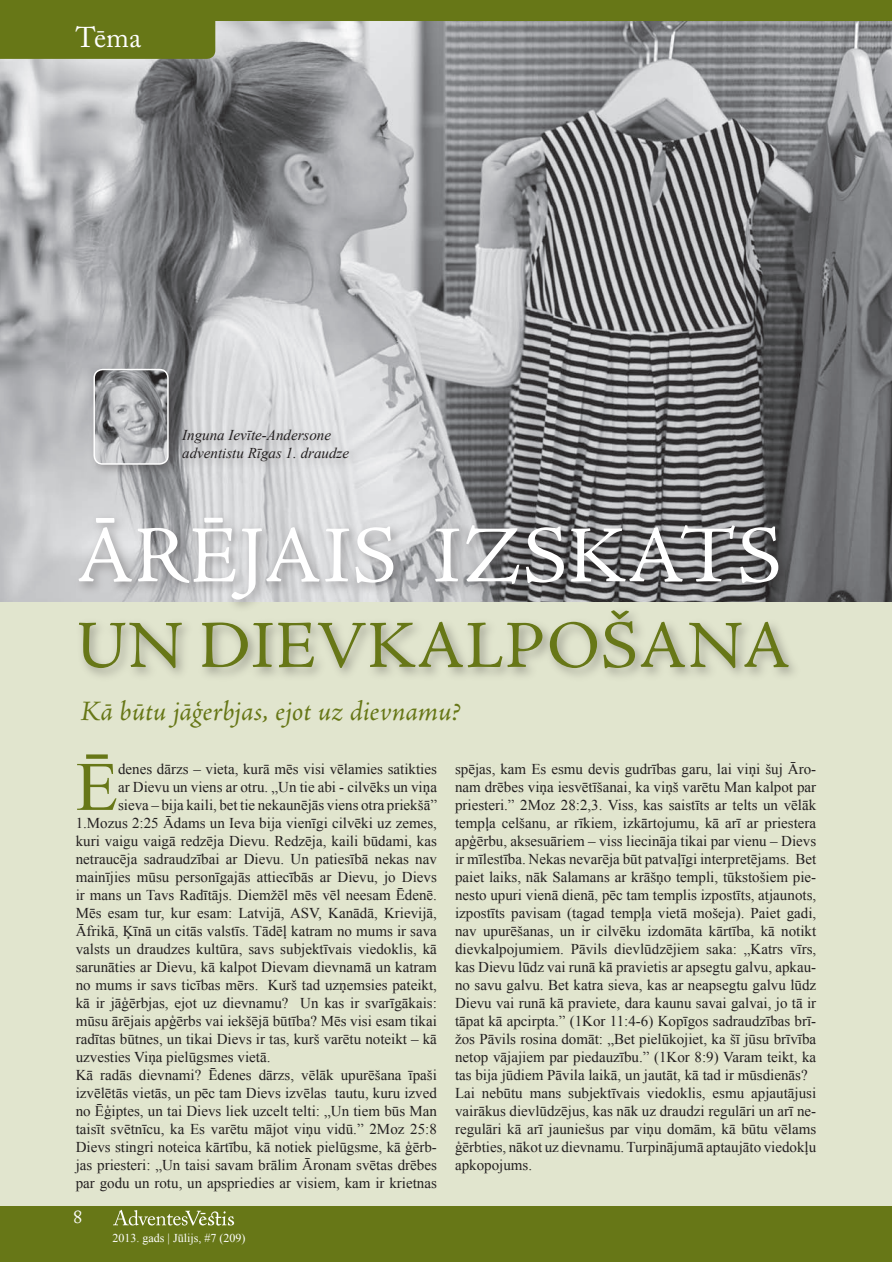
<style>
.page{position:relative;width:892px;height:1262px;background:#fff}
.page>*{position:absolute;margin:0;border:0;box-sizing:border-box;transform-origin:0 0}
.t1{font:81px "Adobe Jenson Pro";letter-spacing:.015em;color:#fff}
.t2{font:69.3px "Times New Roman";color:#677717}
.t3{font:67.5px "Adobe Jenson Pro";letter-spacing:.015em;color:#677717}
.t4{font:italic 28.5px "Adobe Jenson Pro";letter-spacing:-.005em;color:#677717}
.t5{font:28.35px "Adobe Caslon Pro";color:#fff}
.t6{font:15px/18px "Times New Roman";color:#231f20}
.t7{font:italic 15px/18px "Times New Roman";color:#231f20}
.t8{font:12px "Times New Roman";color:#fff}
</style>
<div class="page">
<div style="left:0;top:1203px;width:891px;height:58px;background:#677717"></div>
<svg style="left:113px;top:1209px;width:121px;height:16px"></svg>
<div style="left:0;top:1px;width:891px;height:1204px;background:#e1e5ce"></div>
<img style="left:0;top:21px;width:891px;height:580px">
<div style="left:0;top:21px;width:215px;height:38px;background:#677717"></div>
<div style="left:0;top:0;width:891px;height:21px;background:#677717"></div>
<div style="left:73px;top:510px;width:729px;height:173px;background:#231f20;opacity:.35"></div>
<div style="left:89px;top:364px;width:93px;height:114px;background:#231f20;opacity:.3"></div>
<img style="left:94px;top:369px;width:74px;height:95px;border-radius:9px">
<div style="left:93px;top:369px;width:76px;height:95px;border:2px solid #fff;border-radius:9px"></div>
<div style="left:177px;top:424px;width:185px;height:51px;background:#231f20;opacity:.28"></div>
<h3 class="t5" style="left:76px;top:21px;width:67px">Tēma</h3>
<p class="t7" style="left:182px;top:426px;width:168px">Inguna Ievīte-Andersone adventistu Rīgas 1. draudze</p>
<h1 class="t1" style="left:76px;top:510px;width:706px">ĀRĒJAIS IZSKATS</h1>
<h3 class="t3" style="left:76px;top:607px;width:715px">UN DIEVKALPOŠANA</h3>
<h3 class="t4" style="left:80px;top:694px;width:382px">Kā būtu jāģerbjas, ejot uz dievnamu?</h3>
<h2 class="t2" style="left:76px;top:740px;width:44px">Ē</h2>
<p class="t6" style="left:118px;top:759px;width:320px">denes dārzs – vieta, kurā mēs visi vēlamies satikties</p>
<p class="t6" style="left:118px;top:777px;width:320px">ar Dievu un viens ar otru. „Un tie abi - cilvēks un viņa</p>
<p class="t6" style="left:118px;top:795px;width:320px">sieva – bija kaili, bet tie nekaunējās viens otra priekšā”</p>
<p class="t6" style="left:76px;top:813px;width:362px">1.Mozus 2:25 Ādams un Ieva bija vienīgi cilvēki uz zemes,</p>
<p class="t6" style="left:76px;top:831px;width:362px">kuri vaigu vaigā redzēja Dievu. Redzēja, kaili būdami, kas</p>
<p class="t6" style="left:76px;top:849px;width:362px">netraucēja sadraudzībai ar Dievu. Un patiesībā nekas nav</p>
<p class="t6" style="left:76px;top:867px;width:362px">mainījies mūsu personīgajās attiecībās ar Dievu, jo Dievs</p>
<p class="t6" style="left:76px;top:885px;width:362px">ir mans un Tavs Radītājs. Diemžēl mēs vēl neesam Ēdenē.</p>
<p class="t6" style="left:76px;top:903px;width:362px">Mēs esam tur, kur esam: Latvijā, ASV, Kanādā, Krievijā,</p>
<p class="t6" style="left:76px;top:921px;width:362px">Āfrikā, Ķīnā un citās valstīs. Tādēļ katram no mums ir sava</p>
<p class="t6" style="left:76px;top:939px;width:362px">valsts un draudzes kultūra, savs subjektīvais viedoklis, kā</p>
<p class="t6" style="left:76px;top:957px;width:362px">sarunāties ar Dievu, kā kalpot Dievam dievnamā un katram</p>
<p class="t6" style="left:76px;top:975px;width:362px">no mums ir savs ticības mērs. Kurš tad uzņemsies pateikt,</p>
<p class="t6" style="left:76px;top:993px;width:362px">kā ir jāģērbjas, ejot uz dievnamu? Un kas ir svarīgākais:</p>
<p class="t6" style="left:76px;top:1011px;width:362px">mūsu ārējais apģērbs vai iekšējā būtība? Mēs visi esam tikai</p>
<p class="t6" style="left:76px;top:1029px;width:362px">radītas būtnes, un tikai Dievs ir tas, kurš varētu noteikt – kā</p>
<p class="t6" style="left:76px;top:1047px;width:196px">uzvesties Viņa pielūgsmes vietā.</p>
<p class="t6" style="left:76px;top:1065px;width:362px">Kā radās dievnami? Ēdenes dārzs, vēlāk upurēšana īpaši</p>
<p class="t6" style="left:76px;top:1083px;width:362px">izvēlētās vietās, un pēc tam Dievs izvēlas tautu, kuru izved</p>
<p class="t6" style="left:76px;top:1101px;width:362px">no Ēģiptes, un tai Dievs liek uzcelt telti: „Un tiem būs Man</p>
<p class="t6" style="left:76px;top:1119px;width:362px">taisīt svētnīcu, ka Es varētu mājot viņu vidū.” 2Moz 25:8</p>
<p class="t6" style="left:76px;top:1137px;width:361px">Dievs stingri noteica kārtību, kā notiek pielūgsme, kā ģērb-</p>
<p class="t6" style="left:76px;top:1155px;width:362px">jas priesteri: „Un taisi savam brālim Āronam svētas drē-bes</p>
<p class="t6" style="left:76px;top:1173px;width:362px">par godu un rotu, un apspriedies ar visiem, kam ir kriet-nas</p>
<p class="t8" style="left:112px;top:1229px;width:134px">2013. gads | Jūlijs, #7 (209)</p>
<p class="t6" style="left:455px;top:759px;width:362px">spējas, kam Es esmu devis gudrības garu, lai viņi šuj Āro&shy;nam drēbes viņa iesvētīšanai, ka viņš varētu Man kalpot par priesteri.” 2Moz 28:2,3. Viss, kas saistīts ar telts un vēlāk tempļa celšanu, ar rīkiem, izkārtojumu, kā arī ar priestera apģērbu, aksesuāriem – viss liecināja tikai par vienu – Dievs ir mīlestība. Nekas nevarēja būt patvaļīgi interpretējams. Bet paiet laiks, nāk Salamans ar krāšņo templi, tūkstošiem pie&shy;nes-to upuri vienā dienā, pēc tam templis izpostīts, atjau-nots, iz-pos-tīts pavisam (tagad tempļa vietā mošeja). Paiet gadi, nav upurēšanas, un ir cilvēku izdomāta kārtība, kā no-tikt dievkalpojumiem. Pāvils dievlūdzējiem saka: „Katrs vīrs, kas Dievu lūdz vai runā kā pravietis ar apsegtu galvu, ap-kau&shy;no savu galvu. Bet katra sieva, kas ar neapsegtu galvu lūdz Dievu vai runā kā praviete, dara kaunu savai galvai, jo tā ir tāpat kā apcirpta.” (1Kor 11:4-6) Kopīgos sadraudzības brī&shy;žos Pāvils rosina domāt: „Bet pielūkojiet, ka šī jūsu brīvība ne-top vājajiem par piedauzību.” (1Kor 8:9) Varam teikt, ka tas bija jūdiem Pāvila laikā, un jautāt, kā tad ir mūsdienās?<br>Lai nebūtu mans subjektīvais viedoklis, esmu apjautājusi vai--rākus dievlūdzējus, kas nāk uz draudzi regulāri un arī ne&shy;regulāri kā arī jauniešus par viņu domām, kā būtu vē-lams ģērbties, nākot uz dievnamu. Turpinājumā aptaujāto viedokļu ap-ko-po-jums.</p>
</div>
